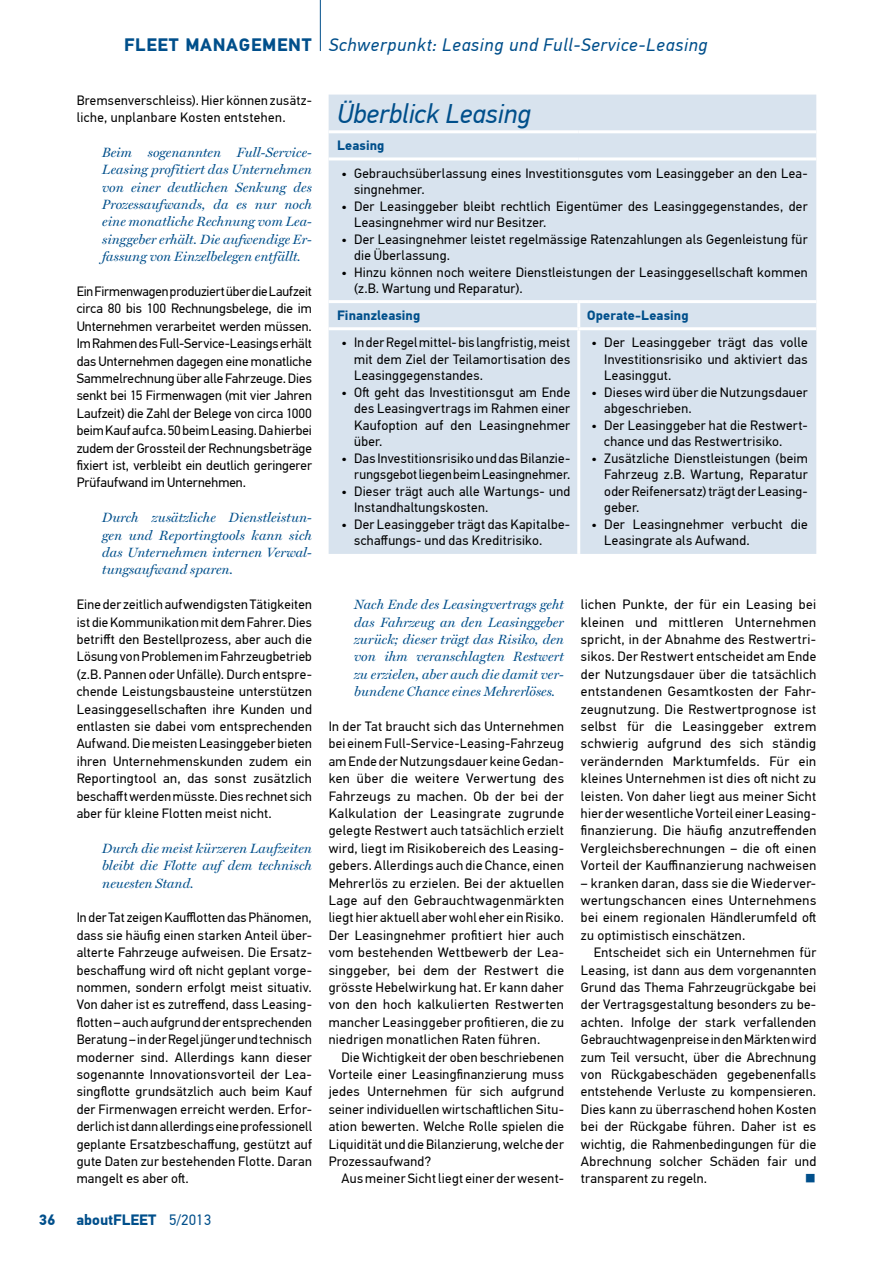
<style>
.page{position:relative;width:893px;height:1263px;background:#fff}
.page>*{position:absolute;margin:0;border:0;box-sizing:border-box;transform-origin:0 0}
.t1{font:italic 27px "PF Din Text Pro";color:#004f8b}
.t2{font:italic 18px "PF Din Text Pro";letter-spacing:.04em;color:#004f8b}
.t3{font:700 18px "PF Din Text Pro";color:#004f8b}
.t4{font:700 15px "PF Din Text Pro";color:#004f8b}
.t5{font:13.5px/17.4px "PF Din Text Pro";letter-spacing:.02em;color:#000;text-align:justify}
.t6{font:italic 13.5px/17.4px "Miller Display";letter-spacing:.005em;color:#004f8b;text-align:justify}
.t7{font:700 13.5px "PF Din Text Pro";letter-spacing:.01em;color:#004f8b}
.t8{font:13.5px "PF Din Text Pro";color:#004f8b}
.s1{font-weight:400}
</style>
<div class="page">
<hr style="left:320px;top:0;width:1px;height:51px;background:#004f8b">
<div style="left:329px;top:95px;width:487px;height:459px;background:#d8e3ee"></div>
<hr style="left:329px;top:130px;width:250px;height:3px;background:#fff">
<hr style="left:579px;top:130px;width:237px;height:3px;background:#fff">
<hr style="left:329px;top:157px;width:250px;height:3px;background:#fff">
<hr style="left:579px;top:157px;width:237px;height:3px;background:#fff">
<hr style="left:329px;top:300px;width:250px;height:3px;background:#fff">
<hr style="left:579px;top:300px;width:237px;height:3px;background:#fff">
<hr style="left:577px;top:303px;width:3px;height:24px;background:#fff">
<hr style="left:329px;top:327px;width:250px;height:3px;background:#fff">
<hr style="left:579px;top:327px;width:237px;height:3px;background:#fff">
<hr style="left:577px;top:330px;width:3px;height:224px;background:#fff">
<h2 class="t3" style="left:124px;top:34px;width:23px">Fleet</h2>
<h2 class="t3" style="left:185px;top:34px;width:14px">Mana</h2>
<h2 class="t3" style="left:239px;top:34px;width:51px">gement</h2>
<h2 class="t2" style="left:329px;top:34px;width:380px">Schwerpunkt: Leasing und Full-Service-Leasing</h2>
<p class="t5" style="left:77px;top:91px;width:237px">Bremsenverschleiss). Hier können zusätz&shy;liche, unplanbare Kosten entstehen.</p>
<p class="t6" style="left:102px;top:143px;width:211px">Beim sogenannten Full-Service-Leasing profitiert das Unternehmen von einer deutlichen Senkung des Prozessaufwands, da es nur noch eine monatliche Rechnung vom Lea&shy;singgeber erhält. Die aufwendige Er&shy;fassung von Einzelbelegen entfällt.</p>
<p class="t5" style="left:77px;top:283px;width:237px">Ein Firmenwagen produziert über die Laufzeit circa 80 bis 100 Rechnungsbelege, die im Unternehmen verarbeitet werden müssen.<br>Im Rahmen des Full-Service-Leasings erhält das Unternehmen dagegen eine monatliche Sammelrechnung über alle Fahrzeuge. Dies senkt bei 15 Firmenwagen (mit vier Jahren Laufzeit) die Zahl der Belege von circa 1000 beim Kauf auf ca. 50 beim Leasing. Da hierbei zudem der Grossteil der Rechnungsbeträge fixiert ist, verbleibt ein deutlich geringerer Prüfaufwand im Unternehmen.</p>
<p class="t6" style="left:102px;top:509px;width:211px">Durch zusätzliche Dienstleistun&shy;gen und Reportingtools kann sich das Unternehmen internen Verwal&shy;tungsaufwand sparen.</p>
<p class="t5" style="left:77px;top:596px;width:237px">Eine der zeitlich aufwendigsten Tätigkeiten ist die Kommunikation mit dem Fahrer. Dies betrifft den Bestellprozess, aber auch die Lösung von Problemen im Fahrzeugbetrieb (z.B. Pannen oder Unfälle). Durch entspre&shy;chende Leistungsbausteine unterstützen Leasinggesellschaften ihre Kunden und entlasten sie dabei vom entsprechenden Aufwand. Die meisten Leasinggeber bieten ihren Unternehmenskunden zudem ein Reportingtool an, das sonst zusätzlich beschafft werden müsste. Dies rechnet sich aber für kleine Flotten meist nicht.</p>
<p class="t6" style="left:102px;top:839px;width:211px">Durch die meist kürzeren Laufzeiten bleibt die Flotte auf dem technisch neuesten Stand.</p>
<p class="t5" style="left:77px;top:909px;width:237px">In der Tat zeigen Kaufflotten das Phänomen, dass sie häufig einen starken Anteil über&shy;alterte Fahrzeuge aufweisen. Die Ersatz&shy;beschaffung wird oft nicht geplant vorge&shy;nommen, sondern erfolgt meist situativ.<br>Von daher ist es zutreffend, dass Leasing&shy;flotten – auch aufgrund der entsprechenden Beratung – in der Regel jünger und technisch moderner sind. Allerdings kann dieser sogenannte Innovationsvorteil der Lea&shy;singflotte grundsätzlich auch beim Kauf der Firmenwagen erreicht werden. Erfor&shy;derlich ist dann allerdings eine professionell geplante Ersatzbeschaffung, gestützt auf gute Daten zur bestehenden Flotte. Daran mangelt es aber oft.</p>
<h1 class="t1" style="left:337px;top:98px;width:195px">Überblick Leasing</h1>
<p class="t7" style="left:337px;top:138px;width:49px">Leasing</p>
<p class="t5" style="left:354px;top:165px;width:455px;line-height:16.5px;text-indent:-13px">• Gebrauchsüberlassung eines Investitionsgutes vom Leasinggeber an den Lea&shy;singnehmer.</p>
<p class="t5" style="left:354px;top:198px;width:455px;line-height:16.5px;text-indent:-13px">• Der Leasinggeber bleibt rechtlich Eigentümer des Leasinggegenstandes, der<br>Leasingnehmer wird nur Besitzer.</p>
<p class="t5" style="left:354px;top:231px;width:455px;line-height:16.5px;text-indent:-13px">• Der Leasingnehmer leistet regelmässige Ratenzahlungen als Gegenleistung für die Überlassung.</p>
<p class="t5" style="left:354px;top:264px;width:455px;line-height:16.5px;text-indent:-13px">• Hinzu können noch weitere Dienstleistungen der Leasinggesellschaft kommen (z.B. Wartung und Reparatur).</p>
<p class="t7" style="left:337px;top:307px;width:85px">Finanzleasing</p>
<p class="t7" style="left:587px;top:307px;width:103px">Operate-Leasing</p>
<p class="t5" style="left:354px;top:335px;width:218px;line-height:16.5px;text-indent:-13px">• In der Regel mittel- bis langfristig, meist mit dem Ziel der Teilamortisation des Leasinggegenstandes.</p>
<p class="t5" style="left:354px;top:384px;width:218px;line-height:16.5px;text-indent:-13px">• Oft geht das Investitionsgut am Ende des Leasingvertrags im Rahmen einer Kaufoption auf den Leasingnehmer über.</p>
<p class="t5" style="left:341px;top:450px;width:230px;line-height:16.5px;text-align:right">• Das Investitionsrisiko und das Bilanzie&shy;rungsgebot liegen beim Leasingnehmer.</p>
<p class="t5" style="left:354px;top:483px;width:218px;line-height:16.5px;text-indent:-13px">• Dieser trägt auch alle Wartungs- und<br>Instandhaltungskosten.</p>
<p class="t5" style="left:354px;top:516px;width:218px;line-height:16.5px;text-indent:-13px">• Der Leasinggeber trägt das Kapitalbe&shy;schaffungs- und das Kreditrisiko.</p>
<p class="t5" style="left:604px;top:335px;width:205px;line-height:16.5px;text-indent:-13px">• Der Leasinggeber trägt das volle Investitionsrisiko und aktiviert das Leasinggut.</p>
<p class="t5" style="left:604px;top:384px;width:205px;line-height:16.5px;text-indent:-13px">• Dieses wird über die Nutzungsdauer abgeschrieben.</p>
<p class="t5" style="left:604px;top:417px;width:205px;line-height:16.5px;text-indent:-13px">• Der Leasinggeber hat die Restwert&shy;chance und das Restwertrisiko.</p>
<p class="t5" style="left:604px;top:450px;width:205px;line-height:16.5px;text-indent:-13px">• Zusätzliche Dienstleistungen (beim Fahrzeug z.B. Wartung, Reparatur oder Reifenersatz) trägt der Leasing&shy;geber.</p>
<p class="t5" style="left:604px;top:516px;width:205px;line-height:16.5px;text-indent:-13px">• Der Leasingnehmer verbucht die<br>Leasingrate als Aufwand.</p>
<p class="t5" style="left:581px;top:596px;width:237px">lichen Punkte, der für ein Leasing bei kleinen und mittleren Unternehmen spricht, in der Abnahme des Restwertri&shy;sikos. Der Restwert entscheidet am Ende der Nutzungsdauer über die tatsächlich entstandenen Gesamtkosten der Fahr&shy;zeugnutzung. Die Restwertprognose ist selbst für die Leasinggeber extrem schwierig aufgrund des sich ständig verändernden Marktumfelds. Für ein kleines Unternehmen ist dies oft nicht zu leisten. Von daher liegt aus meiner Sicht hier der wesentliche Vorteil einer Leasing&shy;finanzierung. Die häufig anzutreffenden Vergleichsberechnungen – die oft einen Vorteil der Kauffinanzierung nachweisen</p>
<p class="t5" style="left:581px;top:874px;width:237px">– kranken daran, dass sie die Wiederver&shy;wertungschancen eines Unternehmens bei einem regionalen Händlerumfeld oft zu optimistisch einschätzen.</p>
<p class="t5" style="left:581px;top:944px;width:237px;text-indent:13px">Entscheidet sich ein Unternehmen für Leasing, ist dann aus dem vorgenannten Grund das Thema Fahrzeugrückgabe bei der Vertragsgestaltung besonders zu be&shy;achten. Infolge der stark verfallenden Gebrauchtwagenpreise in den Märkten wird zum Teil versucht, über die Abrechnung von Rückgabeschäden gegebenenfalls entstehende Verluste zu kompensieren.<br>Dies kann zu überraschend hohen Kosten bei der Rückgabe führen. Daher ist es wichtig, die Rahmenbedingungen für die Abrechnung solcher Schäden fair und transparent zu regeln.</p>
<p class="t6" style="left:354px;top:596px;width:211px">Nach Ende des Leasingvertrags geht das Fahrzeug an den Leasinggeber zurück; dieser trägt das Risiko, den von ihm veranschlagten Restwert zu erzielen, aber auch die damit ver&shy;bundene Chance eines Mehrerlöses.</p>
<p class="t5" style="left:329px;top:718px;width:237px">In der Tat braucht sich das Unternehmen bei einem Full-Service-Leasing-Fahrzeug am Ende der Nutzungsdauer keine Gedan&shy;ken über die weitere Verwertung des Fahrzeugs zu machen. Ob der bei der Kalkulation der Leasingrate zugrunde gelegte Restwert auch tatsächlich erzielt wird, liegt im Risikobereich des Leasing&shy;gebers. Allerdings auch die Chance, einen Mehrerlös zu erzielen. Bei der aktuellen Lage auf den Gebrauchtwagenmärkten liegt hier aktuell aber wohl eher ein Risiko.<br>Der Leasingnehmer profitiert hier auch vom bestehenden Wettbewerb der Lea&shy;singgeber, bei dem der Restwert die grösste Hebelwirkung hat. Er kann daher von den hoch kalkulierten Restwerten mancher Leasinggeber profitieren, die zu niedrigen monatlichen Raten führen.</p>
<p class="t5" style="left:329px;top:1048px;width:237px;text-indent:13px">Die Wichtigkeit der oben beschriebenen Vorteile einer Leasingfinanzierung muss jedes Unternehmen für sich aufgrund seiner individuellen wirtschaftlichen Situ&shy;ation bewerten. Welche Rolle spielen die Liquidität und die Bilanzierung, welche der Prozessaufwand?</p>
<p class="t5" style="left:341px;top:1170px;width:224px">Aus meiner Sicht liegt einer der wesent-</p>
<p class="t8" style="left:804px;top:1171px;width:13px">■</p>
<p class="t4" style="left:39px;top:1211px;width:18px">36</p>
<p class="t4" style="left:77px;top:1211px;width:136px">aboutFLEET <span class="s1">5/2013</span></p>
</div>
